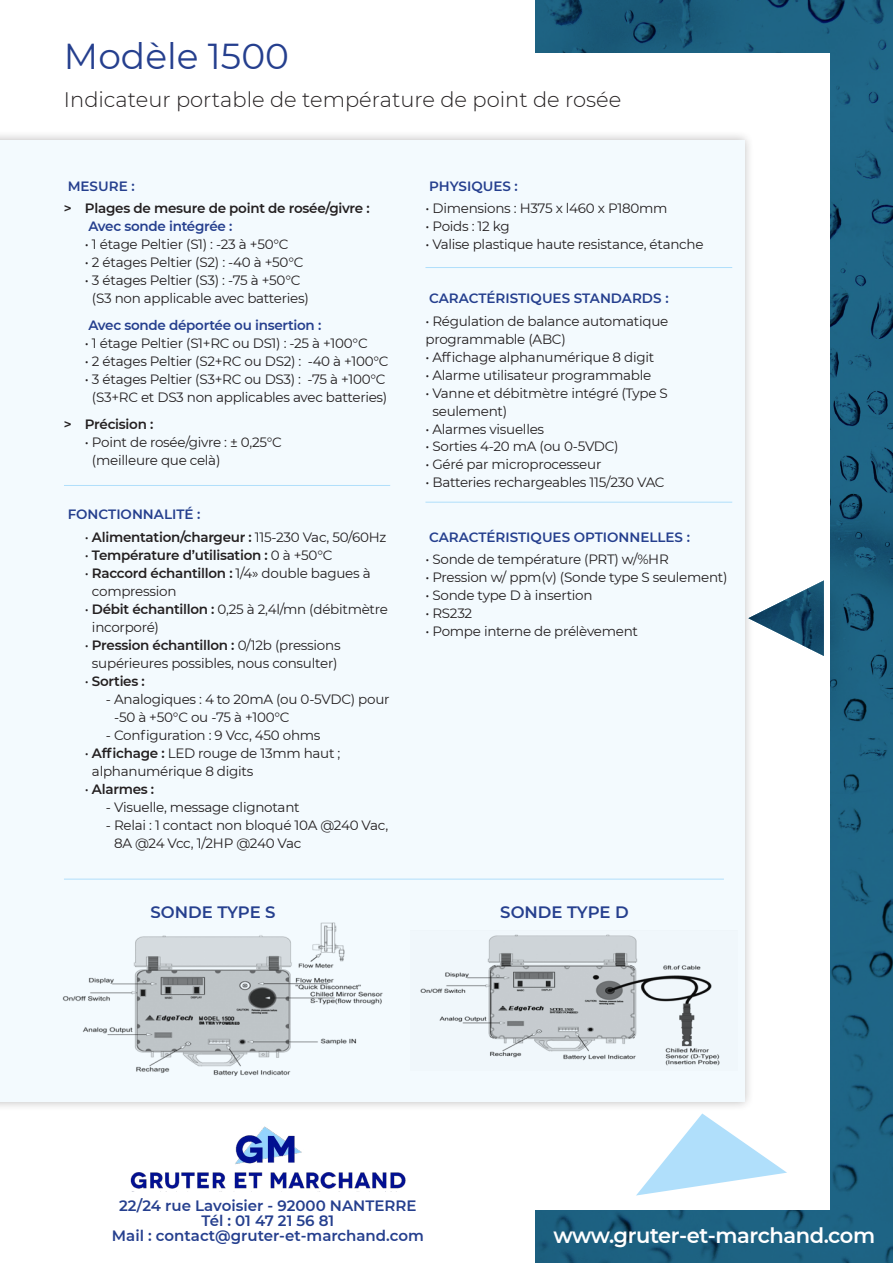
<style>
.page{position:relative;width:893px;height:1263px;background:#fff}
.page>*{position:absolute;margin:0;border:0;box-sizing:border-box;transform-origin:0 0}
.t1{font:36px "Montserrat";color:#253f8e}
.t2{font:300 21px "Montserrat";color:#231f20}
.t3{font:600 21px "Montserrat";letter-spacing:-.02em;color:#fff}
.t4{font:600 16.5px "Montserrat";color:#253f8e}
.t5{font:600 15px/15px "Montserrat";color:#253f8e;text-align:center}
.t6{font:13.5px/18px "Montserrat";letter-spacing:-.02em;color:#231f20}
.t7{font:600 13.5px "Montserrat";letter-spacing:-.02em;color:#231f20}
.t8{font:600 13.5px "Montserrat";color:#253f8e}
.t9{font:600 13.5px "Montserrat";letter-spacing:-.02em;color:#253f8e}
.s1{font-weight:400}
.s2{font-weight:600}
</style>
<div class="page">
<img style="left:536px;top:0;width:357px;height:1263px">
<div style="left:340px;top:53px;width:489px;height:1157px;background:#fff"></div>
<div style="left:0;top:130px;width:754px;height:981px;background:#231f20;opacity:.3"></div>
<div style="left:0;top:140px;width:745px;height:961px;background:#f3fafe"></div>
<img style="left:62px;top:922px;width:321px;height:154px">
<img style="left:420px;top:934px;width:300px;height:132px">
<hr style="left:64px;top:485px;width:326px;height:1px;background:#b0dffb">
<hr style="left:64px;top:879px;width:660px;height:1px;background:#b0dffb">
<hr style="left:425px;top:267px;width:307px;height:1px;background:#b0dffb">
<hr style="left:425px;top:502px;width:307px;height:1px;background:#b0dffb">
<img style="left:130px;top:1126px;width:276px;height:63px">
<svg style="left:636px;top:1113px;width:151px;height:82px"></svg>
<img style="left:748px;top:580px;width:76px;height:76px">
<h1 class="t1" style="left:64px;top:31px;width:227px">Modèle 1500</h1>
<h2 class="t2" style="left:64px;top:85px;width:559px">Indicateur portable de température de point de rosée</h2>
<p class="t8" style="left:68px;top:177px;width:69px">MESURE :</p>
<p class="t7" style="left:64px;top:199px;width:307px">&gt; Plages de mesure de point de rosée/givre :</p>
<p class="t9" style="left:88px;top:217px;width:146px">Avec sonde intégrée :</p>
<p class="t6" style="left:85px;top:235px;width:205px">• 1 étage Peltier (S1) : -23 à +50°C</p>
<p class="t6" style="left:85px;top:253px;width:220px">• 2 étages Peltier (S2) : -40 à +50°C</p>
<p class="t6" style="left:92px;top:271px;width:218px;text-indent:-7px">• 3 étages Peltier (S3) : -75 à +50°C (S3 non applicable avec batteries)</p>
<p class="t9" style="left:88px;top:316px;width:234px">Avec sonde déportée ou insertion :</p>
<p class="t6" style="left:85px;top:334px;width:284px">• 1 étage Peltier (S1+RC ou DS1) : -25 à +100°C</p>
<p class="t6" style="left:85px;top:352px;width:305px">• 2 étages Peltier (S2+RC ou DS2) : -40 à +100°C</p>
<p class="t6" style="left:85px;top:370px;width:304px;text-align:center">• 3 étages Peltier (S3+RC ou DS3) : -75 à +100°C (S3+RC et DS3 non applicables avec batteries)</p>
<p class="t7" style="left:64px;top:415px;width:91px">&gt; Précision :</p>
<p class="t6" style="left:92px;top:433px;width:191px;text-indent:-7px">• Point de rosée/givre : ± 0,25°C (meilleure que celà)</p>
<p class="t8" style="left:68px;top:505px;width:134px">FONCTIONNALITÉ :</p>
<p class="t7" style="left:85px;top:527px;width:303px"><span class="s1">•</span> Alimentation/chargeur : <span class="s1">115-230 Vac, 50/60Hz</span></p>
<p class="t7" style="left:85px;top:545px;width:249px"><span class="s1">•</span> Température d’utilisation : <span class="s1">0 à +50°C</span></p>
<p class="t6" style="left:92px;top:563px;width:280px;text-indent:-7px">• <span class="s2">Raccord échantillon :</span> 1/4» double bagues à compression</p>
<p class="t6" style="left:92px;top:599px;width:297px;text-indent:-7px">• <span class="s2">Débit échantillon :</span> 0,25 à 2,4l/mn (débitmètre incorporé)</p>
<p class="t6" style="left:85px;top:635px;width:257px;text-align:center">• <span class="s2">Pression échantillon :</span> 0/12b (pressions supérieures possibles, nous consulter)</p>
<p class="t7" style="left:85px;top:671px;width:61px"><span class="s1">•</span> Sorties :</p>
<p class="t6" style="left:114px;top:689px;width:277px;text-indent:-8px">- Analogiques : 4 to 20mA (ou 0-5VDC) pour -50 à +50°C ou -75 à +100°C</p>
<p class="t6" style="left:106px;top:725px;width:216px">- Configuration : 9 Vcc, 450 ohms</p>
<p class="t6" style="left:92px;top:743px;width:250px;text-indent:-7px">• <span class="s2">Affichage :</span> LED rouge de 13mm haut ; alphanumérique 8 digits</p>
<p class="t7" style="left:85px;top:779px;width:71px"><span class="s1">•</span> Alarmes :</p>
<p class="t6" style="left:106px;top:797px;width:195px">- Visuelle, message clignotant</p>
<p class="t6" style="left:114px;top:815px;width:276px;text-indent:-8px">- Relai : 1 contact non bloqué 10A @240 Vac,<br>8A @24 Vcc, 1/2HP @240 Vac</p>
<p class="t8" style="left:429px;top:177px;width:90px">PHYSIQUES :</p>
<p class="t6" style="left:425px;top:199px;width:243px">• Dimensions : H375 x l460 x P180mm</p>
<p class="t6" style="left:425px;top:217px;width:86px">• Poids : 12 kg</p>
<p class="t6" style="left:425px;top:235px;width:280px">• Valise plastique haute resistance, étanche</p>
<p class="t8" style="left:429px;top:289px;width:241px">CARACTÉRISTIQUES STANDARDS :</p>
<p class="t6" style="left:425px;top:311px;width:244px">• Régulation de balance automatique programmable (ABC)</p>
<p class="t6" style="left:425px;top:347px;width:230px">• Affichage alphanumérique 8 digit</p>
<p class="t6" style="left:425px;top:365px;width:227px">• Alarme utilisateur programmable</p>
<p class="t6" style="left:432px;top:383px;width:237px;text-indent:-7px">• Vanne et débitmètre intégré (Type S seulement)</p>
<p class="t6" style="left:425px;top:419px;width:120px">• Alarmes visuelles</p>
<p class="t6" style="left:425px;top:437px;width:195px">• Sorties 4-20 mA (ou 0-5VDC)</p>
<p class="t6" style="left:425px;top:455px;width:177px">• Géré par microprocesseur</p>
<p class="t6" style="left:425px;top:473px;width:241px">• Batteries rechargeables 115/230 VAC</p>
<p class="t8" style="left:429px;top:527px;width:262px">CARACTÉRISTIQUES OPTIONNELLES :</p>
<p class="t6" style="left:425px;top:549px;width:245px">• Sonde de température (PRT) w/%HR</p>
<p class="t6" style="left:425px;top:567px;width:304px">• Pression w/ ppm(v) (Sonde type S seulement)</p>
<p class="t6" style="left:425px;top:585px;width:169px">• Sonde type D à insertion</p>
<p class="t6" style="left:425px;top:603px;width:48px">• RS232</p>
<p class="t6" style="left:425px;top:621px;width:214px">• Pompe interne de prélèvement</p>
<p class="t4" style="left:150px;top:900px;width:127px">SONDE TYPE S</p>
<p class="t4" style="left:500px;top:900px;width:130px">SONDE TYPE D</p>
<p class="t5" style="left:112px;top:1197px;width:313px">22/24 rue Lavoisier - 92000 NANTERRE<br>Tél : 01 47 21 56 81<br>Mail : contact@gruter-et-marchand.com</p>
<h2 class="t3" style="left:554px;top:1220px;width:323px">www.gruter-et-marchand.com</h2>
</div>
